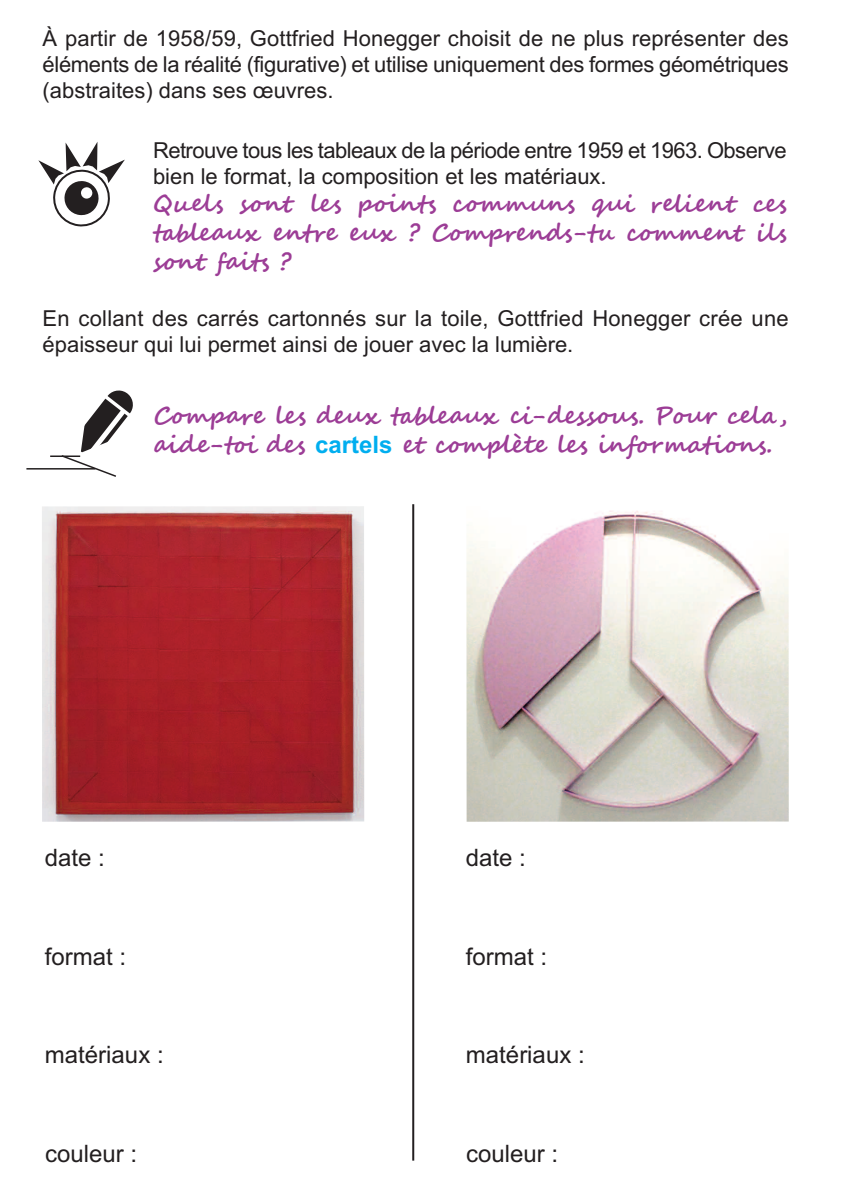
<style>
.page{position:relative;width:842px;height:1191px;background:#fff}
.page>*{position:absolute;margin:0;border:0;box-sizing:border-box;transform-origin:0 0}
.t1{font:700 24px/28.8px "Segoe Script";color:#9c3d96}
.t2{font:24px "Arial";color:#231f20}
.t3{font:22px/26.4px "Arial";color:#231f20}
.t4{font:22px/26.4px "Arial";letter-spacing:-.025em;color:#231f20}
.s1{font-family:"Arial";color:#00aeef}
</style>
<div class="page">
<svg style="left:38px;top:142px;width:87px;height:85px"></svg>
<img style="left:42px;top:506px;width:322px;height:315px">
<img style="left:466px;top:510px;width:323px;height:311px">
<hr style="left:50px;top:455px;width:30px;height:2px;background:#231f20">
<svg style="left:58px;top:390px;width:75px;height:87px"></svg>
<hr style="left:26px;top:468px;width:69px;height:1px;background:#231f20">
<hr style="left:412px;top:504px;width:2px;height:656px;background:#231f20">
<p class="t3" style="left:43px;top:25px;width:748px;text-align:justify">À partir de 1958/59, Gottfried Honegger choisit de ne plus représenter des éléments de la réalité (figurative) et utilise uniquement des formes géométriques (abstraites) dans ses œuvres.</p>
<p class="t4" style="left:153px;top:137px;width:635px">Retrouve tous les tableaux de la période entre 1959 et 1963. Observe bien le format, la composition et les matériaux.</p>
<p class="t1" style="left:153px;top:190px;width:635px;text-align:justify">Quels sont les points communs qui relient ces tableaux entre eux ? Comprends-tu comment ils sont faits ?</p>
<p class="t3" style="left:43px;top:305px;width:747px">En collant des carrés cartonnés sur la toile, Gottfried Honegger crée une épaisseur qui lui permet ainsi de jouer avec la lumière.</p>
<p class="t1" style="left:153px;top:402px;width:635px">Compare les deux tableaux ci-dessous. Pour cela, aide-toi des <span class="s1">cartels</span> et complète les informations.</p>
<p class="t2" style="left:45px;top:844px;width:62px">date :</p>
<p class="t2" style="left:45px;top:942px;width:83px">format :</p>
<p class="t2" style="left:466px;top:844px;width:62px">date :</p>
<p class="t2" style="left:466px;top:942px;width:83px">format :</p>
<p class="t2" style="left:45px;top:1041px;width:120px">matériaux :</p>
<p class="t2" style="left:45px;top:1139px;width:94px">couleur :</p>
<p class="t2" style="left:466px;top:1041px;width:120px">matériaux :</p>
<p class="t2" style="left:466px;top:1139px;width:94px">couleur :</p>
</div>
